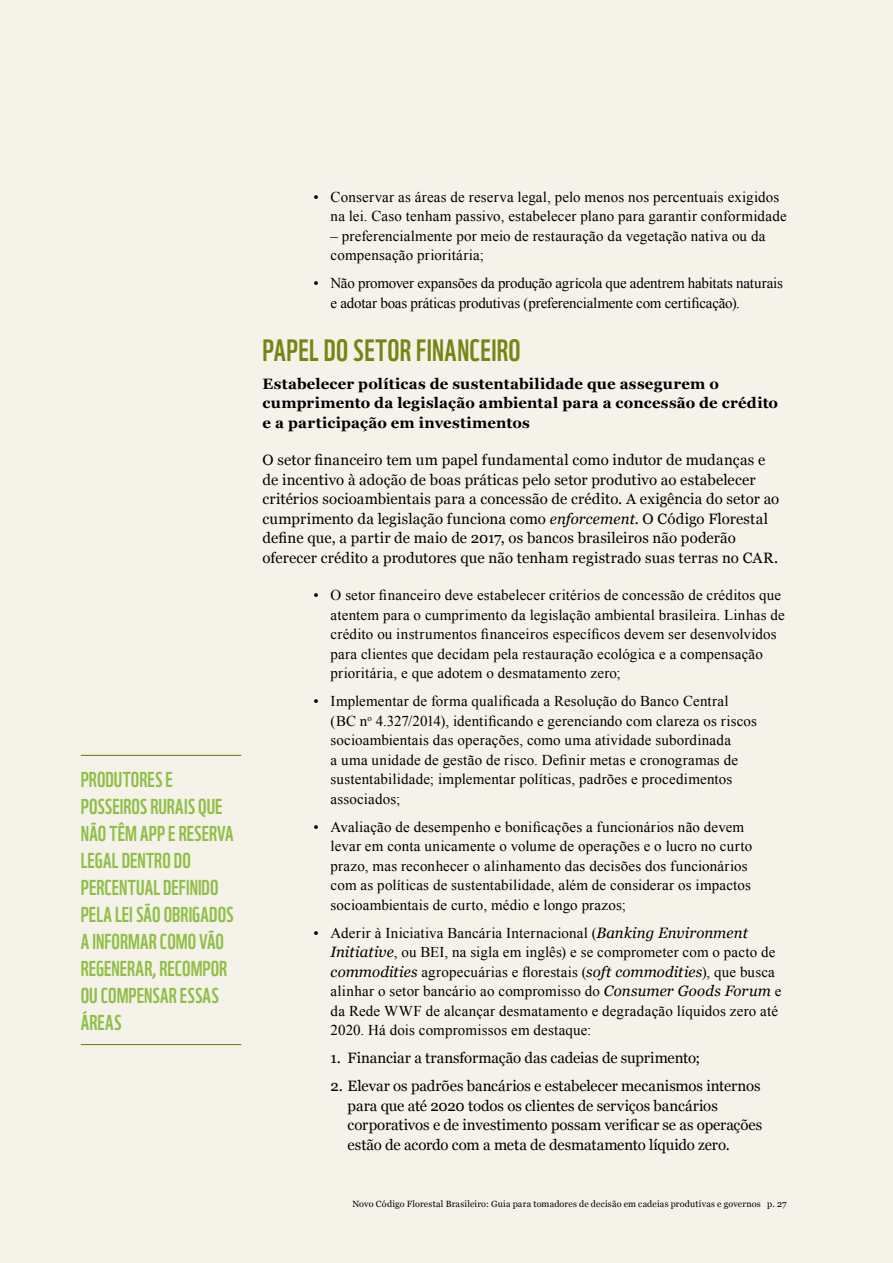
<style>
.page{position:relative;width:893px;height:1263px;background:#f5f2ea}
.page>*{position:absolute;margin:0;border:0;box-sizing:border-box;transform-origin:0 0}
.t1{font:30px "WWF";color:#768513}
.t2{font:21px/27px "WWF";letter-spacing:.01em;color:#8fbf45;text-align:justify}
.t3{font:15px/19.5px "Times New Roman";letter-spacing:.01em;color:#000}
.t4{font:15px/19.5px "Georgia";color:#000}
.t5{font:700 15px/19.5px "Georgia";letter-spacing:.015em;color:#000}
.t6{font:15px/19.5px "Times New Roman";letter-spacing:-.015em;color:#000}
.t7{font:9px "Georgia";letter-spacing:.02em;color:#000}
.s1{font-style:italic}
.s2{font-family:"Georgia";font-style:italic}
</style>
<div class="page">
<hr style="left:81px;top:755px;width:160px;height:1px;background:#768513">
<hr style="left:81px;top:1044px;width:160px;height:1px;background:#768513">
<h2 class="t2" style="left:81px;top:764px;width:10px">PRODUTORES</h2>
<h2 class="t2" style="left:166px;top:764px;width:8px">E</h2>
<h2 class="t2" style="left:81px;top:791px;width:9px">POSSEIROS</h2>
<h2 class="t2" style="left:150px;top:791px;width:9px">RURAIS</h2>
<h2 class="t2" style="left:198px;top:791px;width:17px">QUE</h2>
<h2 class="t2" style="left:81px;top:818px;width:107px">NÃO TÊM APP ERESER</h2>
<h2 class="t2" style="left:217px;top:818px;width:16px">VA</h2>
<h2 class="t2" style="left:81px;top:845px;width:50px">LEGAL DENTRO</h2>
<h2 class="t2" style="left:174px;top:845px;width:9px">DO</h2>
<h2 class="t2" style="left:81px;top:872px;width:9px">PERCENTUA</h2>
<h2 class="t2" style="left:81px;top:872px;width:92px;text-indent:73px">L DEFINIDO PELA LEISÃO OBRIGADOS AINFOR</h2>
<h2 class="t2" style="left:128px;top:926px;width:88px">MAR COMO VÃO</h2>
<h2 class="t2" style="left:81px;top:953px;width:9px">REGENERAR</h2>
<h2 class="t2" style="left:152px;top:953px;width:60px">, RECOMPOR</h2>
<h2 class="t2" style="left:81px;top:980px;width:57px">OU COMPENSAR</h2>
<h2 class="t2" style="left:180px;top:980px;width:9px">ESSAS</h2>
<h2 class="t2" style="left:81px;top:1007px;width:18px">ÁREAS</h2>
<p class="t3" style="left:331px;top:187px;width:457px;text-indent:-17px">• Conservar as áreas de reserva legal, pelo menos nos percentuais exigidos na lei. Caso tenham passivo, estabelecer plano para garantir conformidade</p>
<p class="t3" style="left:331px;top:226px;width:436px">– preferencialmente por meio de restauração da vegetação nativa ou da compensação prioritária;</p>
<p class="t6" style="left:331px;top:273px;width:454px;text-indent:-17px">• Não promover expansões da produção agrícola que adentrem habitats naturais e adotar boas práticas produtivas (preferencialmente com certificação).</p>
<h1 class="t1" style="left:263px;top:326px;width:115px">PAPEL DO SETOR</h1>
<h1 class="t1" style="left:416px;top:326px;width:22px">FINANCEIRO</h1>
<p class="t5" style="left:263px;top:373px;width:517px">Estabelecer políticas de sustentabilidade que assegurem o cumprimento da legislação ambiental para a concessão de crédito e a participação em investimentos</p>
<p class="t4" style="left:263px;top:449px;width:518px">O setor financeiro tem um papel fundamental como indutor de mudanças e de incentivo à adoção de boas práticas pelo setor produtivo ao estabelecer critérios socioambientais para a concessão de crédito. A exigência do setor ao cumprimento da legislação funciona como <span class="s1">enforcement</span>. O Código Florestal define que, a partir de maio de 2017, os bancos brasileiros não poderão oferecer crédito a produtores que não tenham registrado suas terras no CAR.</p>
<p class="t3" style="left:331px;top:585px;width:456px;text-indent:-17px">• O setor financeiro deve estabelecer critérios de concessão de créditos que atentem para o cumprimento da legislação ambiental brasileira. Linhas de crédito ou instrumentos financeiros específicos devem ser desenvolvidos para clientes que decidam pela restauração ecológica e a compensação prioritária, e que adotem o desmatamento zero;</p>
<p class="t3" style="left:331px;top:691px;width:428px;text-indent:-17px">• Implementar de forma qualificada a Resolução do Banco Central (BC n<sup>o</sup> 4.327/2014), identificando e gerenciando com clareza os riscos socioambientais das operações, como uma atividade subordinada<br>a uma unidade de gestão de risco. Definir metas e cronogramas de sustentabilidade; implementar políticas, padrões e procedimentos associados;</p>
<p class="t3" style="left:331px;top:817px;width:423px;text-indent:-17px">• Avaliação de desempenho e bonificações a funcionários não devem levar em conta unicamente o volume de operações e o lucro no curto prazo, mas reconhecer o alinhamento das decisões dos funcionários com as políticas de sustentabilidade, além de considerar os impactos socioambientais de curto, médio e longo prazos;</p>
<p class="t3" style="left:331px;top:923px;width:452px;text-indent:-17px">• Aderir à Iniciativa Bancária Internacional (<span class="s2">Banking Environment Initiative</span>, ou BEI, na sigla em inglês) e se comprometer com o pacto de <span class="s2">commodities</span> agropecuárias e florestais (<span class="s2">soft commodities</span>), que busca alinhar o setor bancário ao compromisso do <span class="s2">Consumer Goods Forum</span> e da Rede WWF de alcançar desmatamento e degradação líquidos zero até 2020. Há dois compromissos em destaque:</p>
<p class="t4" style="left:331px;top:1047px;width:371px">1. Financiar a transformação das cadeias de suprimento;</p>
<p class="t4" style="left:348px;top:1075px;width:416px;text-indent:-17px">2. Elevar os padrões bancários e estabelecer mecanismos internos para que até 2020 todos os clientes de serviços bancários corporativos e de investimento possam verificar se as operações estão de acordo com a meta de desmatamento líquido zero.</p>
<p class="t7" style="left:352px;top:1197px;width:436px">Novo Código Florestal Brasileiro: Guia para tomadores de decisão em cadeias produtivas e governos p. 27</p>
</div>
